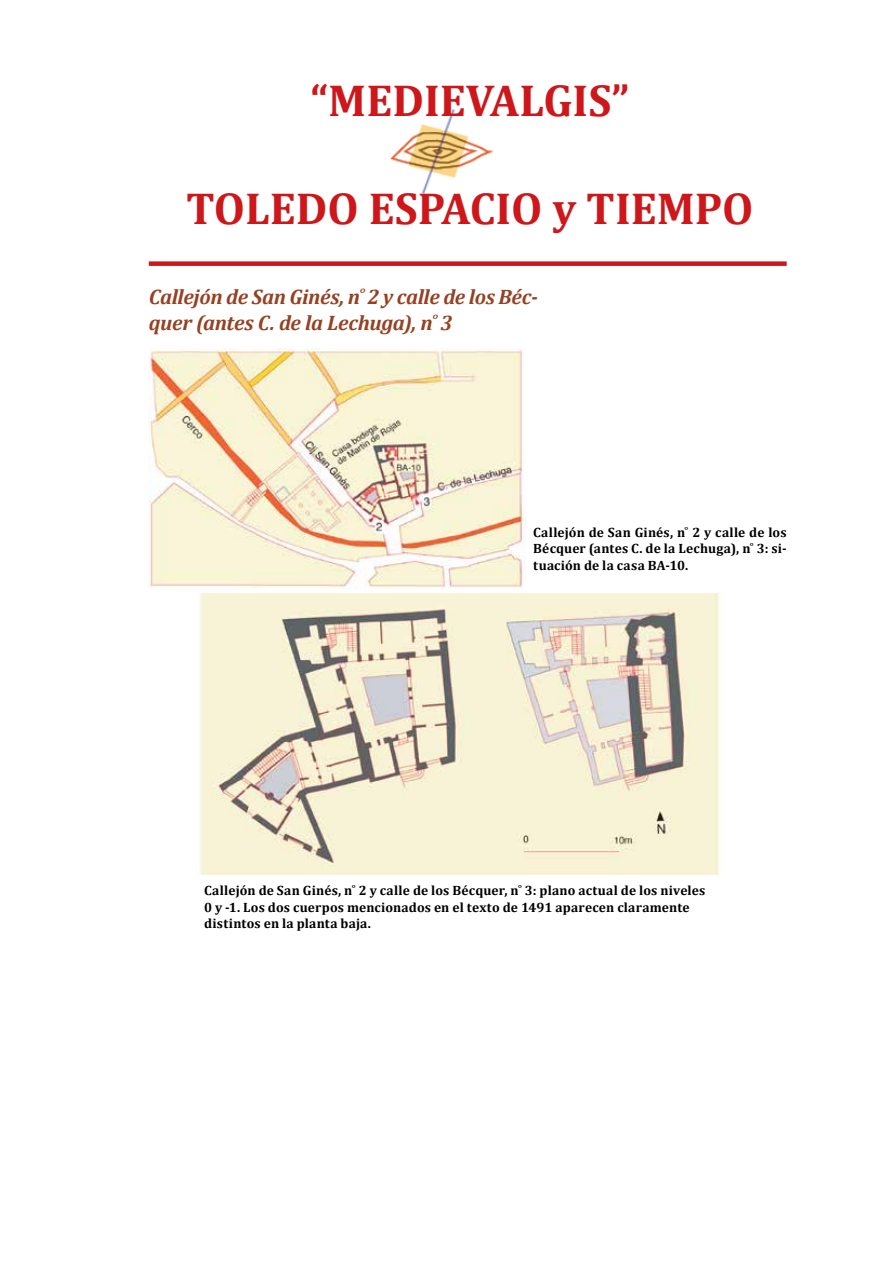
<style>
.page{position:relative;width:893px;height:1263px;background:#fff}
.page>*{position:absolute;margin:0;border:0;box-sizing:border-box;transform-origin:0 0}
.t1{font:700 45px "Cambria";color:#cd171a}
.t2{font:italic 700 21px/25.2px "Cambria";letter-spacing:-.02em;color:#954122}
.t3{font:700 13.5px/16.5px "Cambria";letter-spacing:.015em;color:#000;text-align:justify}
</style>
<div class="page">
<img style="left:390px;top:109px;width:103px;height:86px">
<div style="left:149px;top:261px;width:638px;height:5px;background:#cd171a"></div>
<img style="left:149px;top:348px;width:377px;height:240px">
<img style="left:200px;top:594px;width:520px;height:281px">
<h1 class="t1" style="left:310px;top:69px;width:320px">“MEDIEVALGIS”</h1>
<h1 class="t1" style="left:186px;top:177px;width:569px">TOLEDO ESPACIO y TIEMPO</h1>
<h2 class="t2" style="left:149px;top:284px;width:391px">Callejón de San Ginés, n˚ 2 y calle de los Béc&shy;quer (antes C. de la Lechuga), n˚ 3</h2>
<p class="t3" style="left:533px;top:523px;width:255px">Callejón de San Ginés, n˚ 2 y calle de los Bécquer (antes C. de la Lechuga), n˚ 3: si&shy;tuación de la casa BA-10.</p>
<p class="t3" style="left:204px;top:882px;width:503px;text-align:left">Callejón de San Ginés, n˚ 2 y calle de los Bécquer, n˚ 3: plano actual de los niveles<br>0 y -1. Los dos cuerpos mencionados en el texto de 1491 aparecen claramente distintos en la planta baja.</p>
</div>
